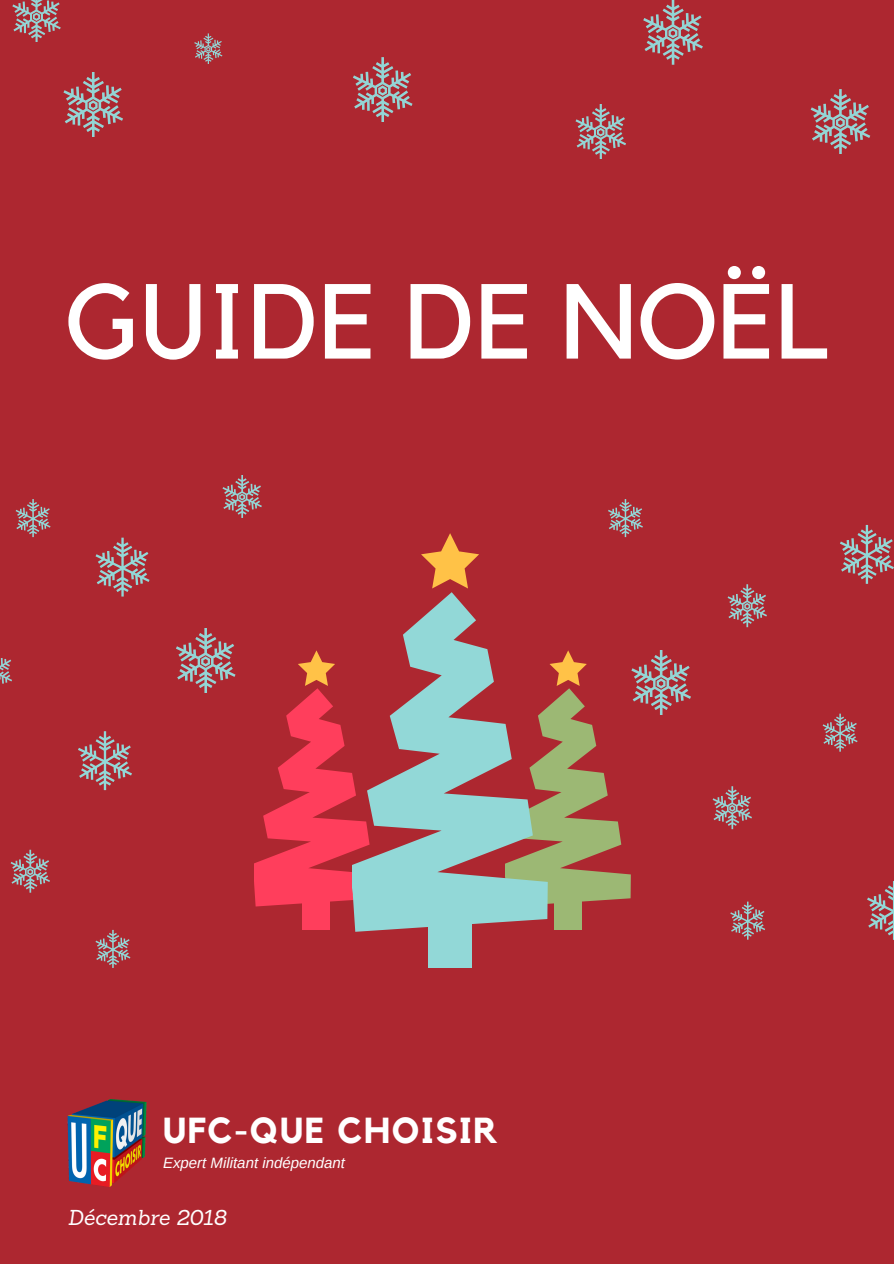
<style>
.page{position:relative;width:894px;height:1264px;background:#fff}
.page>*{position:absolute;margin:0;border:0;box-sizing:border-box;transform-origin:0 0}
.t1{font:105.15px "Kollektif";color:#fff}
.t2{font:700 36px "Kollektif";letter-spacing:.045em;color:#fff}
.t3{font:italic 21px "Sanchez";color:#fff}
.t4{font:italic 15px "Arimo";color:#fff}
</style>
<div class="page">
<div style="left:0;top:0;width:893px;height:1263px;background:#ad2730"></div>
<svg style="left:223px;top:475px;width:39px;height:43px"></svg>
<svg style="left:727px;top:584px;width:39px;height:43px"></svg>
<svg style="left:712px;top:786px;width:39px;height:43px"></svg>
<svg style="left:0;top:658px;width:12px;height:26px"></svg>
<svg style="left:11px;top:849px;width:39px;height:43px"></svg>
<svg style="left:95px;top:537px;width:54px;height:59px"></svg>
<svg style="left:840px;top:525px;width:53px;height:59px"></svg>
<svg style="left:867px;top:885px;width:26px;height:51px"></svg>
<svg style="left:78px;top:731px;width:54px;height:59px"></svg>
<svg style="left:16px;top:499px;width:35px;height:38px"></svg>
<svg style="left:822px;top:713px;width:35px;height:38px"></svg>
<svg style="left:730px;top:901px;width:35px;height:38px"></svg>
<svg style="left:95px;top:929px;width:35px;height:38px"></svg>
<svg style="left:608px;top:499px;width:34px;height:38px"></svg>
<svg style="left:176px;top:628px;width:59px;height:64px"></svg>
<svg style="left:547px;top:650px;width:143px;height:256px"></svg>
<div style="left:554px;top:895px;width:28px;height:34px;background:#9cb874"></div>
<svg style="left:254px;top:650px;width:99px;height:256px"></svg>
<div style="left:302px;top:895px;width:28px;height:34px;background:#ff3e5c"></div>
<svg style="left:421px;top:533px;width:58px;height:55px"></svg>
<svg style="left:353px;top:592px;width:194px;height:339px"></svg>
<div style="left:428px;top:914px;width:43px;height:53px;background:#92d8d7"></div>
<img style="left:67px;top:1099px;width:80px;height:87px">
<svg style="left:810px;top:89px;width:60px;height:65px"></svg>
<svg style="left:12px;top:0;width:49px;height:42px"></svg>
<svg style="left:353px;top:57px;width:59px;height:65px"></svg>
<svg style="left:63px;top:72px;width:60px;height:64px"></svg>
<svg style="left:643px;top:0;width:59px;height:64px"></svg>
<svg style="left:575px;top:104px;width:51px;height:54px"></svg>
<svg style="left:194px;top:33px;width:28px;height:31px"></svg>
<h1 class="t1" style="left:65px;top:273px;width:765px">GUIDE DE NOËL</h1>
<h2 class="t2" style="left:163px;top:1113px;width:336px">UFC-QUE CHOISIR</h2>
<p class="t4" style="left:163px;top:1153px;width:183px">Expert Militant indépendant</p>
<h3 class="t3" style="left:68px;top:1203px;width:160px">Décembre 2018</h3>
</div>
